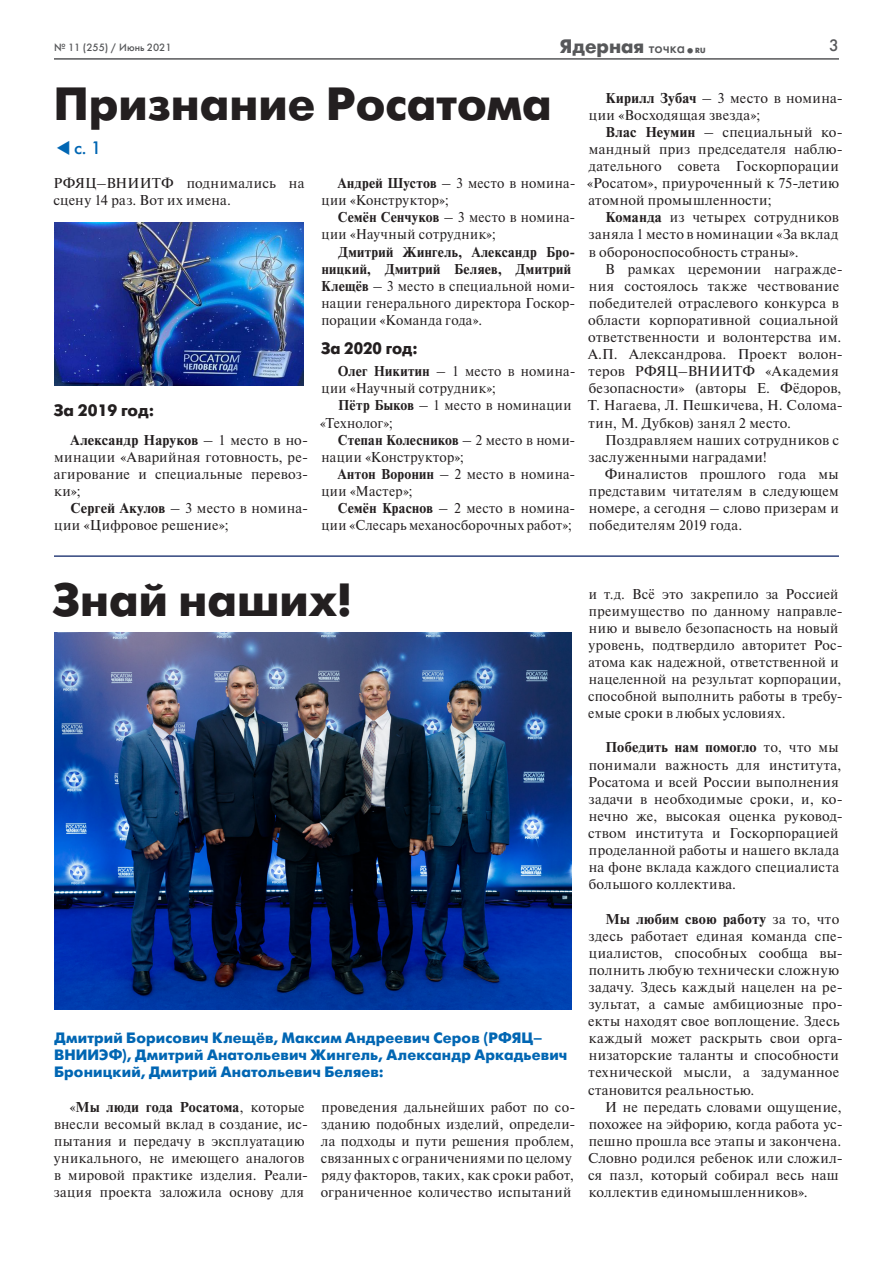
<style>
.page{position:relative;width:893px;height:1263px;background:#fff}
.page>*{position:absolute;margin:0;border:0;box-sizing:border-box;transform-origin:0 0}
.t1{font:700 46.5px "Futuris C";color:#231f20}
.t2{font:700 19.5px "Futuris C";color:#57585a}
.t3{font:18px "Futuris C";color:#0166b3}
.t4{font:700 16.5px "Futuris C";color:#231f20}
.t5{font:700 16.5px "Futuris C";color:#231f20;scale:.96 1}
.t6{font:16.5px "Futuris C";color:#57585a}
.t7{font:700 15px/17.1px "Futuris C";letter-spacing:.01em;color:#0166b3}
.t8{font:14.25px/17.1px "Newton I";letter-spacing:.02em;color:#231f20}
.t9{font:14.25px/17.1px "Newton I";letter-spacing:.02em;color:#231f20;scale:.96 1}
.t10{font:10.5px "Futuris C";color:#57585a}
.s1{font-weight:400;font-size:15px}
.s2{font-size:7.5px}
.s3{font-weight:700}
</style>
<div class="page">
<hr style="left:54px;top:58px;width:785px;height:2px;background:#57585a">
<hr style="left:54px;top:555px;width:785px;height:2px;background:#31447d">
<img style="left:54px;top:633px;width:518px;height:376px">
<img style="left:54px;top:222px;width:249px;height:163px">
<p class="t10" style="left:54px;top:41px;width:119px">№ 11 (255) / Июнь 2021</p>
<h2 class="t2" style="left:560px;top:35px;width:147px">Ядерная <span class="s1">точка</span><sub>•</sub><span class="s2">RU</span></h2>
<p class="t6" style="left:829px;top:36px;width:11px">3</p>
<h1 class="t1" style="left:54px;top:78px;width:499px">Признание Росатома</h1>
<p class="t3" style="left:74px;top:137px;width:29px">с. 1</p>
<p class="t8" style="left:53px;top:175px;width:252px">РФЯЦ–ВНИИТФ поднимались на сцену 14 раз. Вот их имена.</p>
<p class="t4" style="left:54px;top:401px;width:102px">За 2019 год:</p>
<p class="t8" style="left:54px;top:431px;width:256px;text-align:justify;text-indent:17px"><span class="s3">Александр Наруков</span> – 1 место в но&shy;минации «Аварийная готовность, ре&shy;агирование и специальные перевоз&shy;ки»;</p>
<p class="t8" style="left:54px;top:500px;width:256px;text-indent:16px"><span class="s3">Сергей Акулов</span> – 3 место в номина&shy;ции «Цифровое решение»;</p>
<p class="t9" style="left:321px;top:175px;width:266px;text-indent:16px"><span class="s3">Андрей Шустов</span> – 3 место в номина&shy;ции «Конструктор»;</p>
<p class="t9" style="left:321px;top:209px;width:266px;text-indent:16px"><span class="s3">Семён Сенчуков</span> – 3 место в номина&shy;ции «Научный сотрудник»;</p>
<p class="t9" style="left:321px;top:243px;width:266px;text-indent:17px"><span class="s3">Дмитрий Жингель, Александр Бро&shy;ницкий, Дмитрий Беляев, Дмитрий Клещёв</span> – 3 место в специальной номи&shy;нации генерального директора Госкор&shy;порации «Команда года».</p>
<p class="t5" style="left:321px;top:339px;width:102px">За 2020 год:</p>
<p class="t9" style="left:321px;top:363px;width:266px;text-indent:16px"><span class="s3">Олег Никитин</span> – 1 место в номина&shy;ции «Научный сотрудник»;</p>
<p class="t9" style="left:320px;top:397px;width:264px;text-indent:19px"><span class="s3">Пётр Быков</span> – 1 место в номинации «Технолог»;</p>
<p class="t9" style="left:321px;top:431px;width:266px;text-indent:16px"><span class="s3">Степан Колесников</span> – 2 место в номи&shy;нации «Конструктор»;</p>
<p class="t9" style="left:321px;top:466px;width:266px;text-indent:16px"><span class="s3">Антон Воронин</span> – 2 место в номина&shy;ции «Мастер»;</p>
<p class="t9" style="left:321px;top:500px;width:266px;text-align:right"><span class="s3">Семён Краснов</span> – 2 место в номина&shy;ции «Слесарь механосборочных работ»;</p>
<p class="t8" style="left:589px;top:89px;width:256px;text-indent:17px"><span class="s3">Кирилл Зубач</span> – 3 место в номина&shy;ции «Восходящая звезда»;</p>
<p class="t8" style="left:587px;top:124px;width:257px;text-indent:19px"><span class="s3">Влас Неумин</span> – специальный ко&shy;мандный приз председателя наблю&shy;дательного совета Госкорпорации «Росатом», приуроченный к 75-летию атомной промышленности;</p>
<p class="t8" style="left:589px;top:209px;width:252px;text-align:justify;text-indent:17px"><span class="s3">Команда</span> из четырех сотрудников заняла 1 место в номинации «За вклад в обороноспособность страны».</p>
<p class="t8" style="left:588px;top:260px;width:257px;text-indent:17px">В рамках церемонии награжде&shy;ния состоялось также чествование победителей отраслевого конкурса в области корпоративной социальной ответственности и волонтерства им.<br>А.П. Александрова. Проект волон&shy;теров РФЯЦ–ВНИИТФ «Академия безопасности» (авторы Е. Фёдоров, Т. Нагаева, Л. Пешкичева, Н. Солома&shy;тин, М. Дубков) занял 2 место.</p>
<p class="t8" style="left:589px;top:431px;width:252px;text-indent:17px">Поздравляем наших сотрудников с заслуженными наградами!</p>
<p class="t8" style="left:589px;top:466px;width:251px;text-align:justify;text-indent:16px">Финалистов прошлого года мы представим читателям в следующем номере, а сегодня – слово призерам и победителям 2019 года.</p>
<h1 class="t1" style="left:53px;top:574px;width:301px">Знай наших!</h1>
<p class="t8" style="left:588px;top:585px;width:256px">и т.д. Всё это закрепило за Россией преимущество по данному направле&shy;нию и вывело безопасность на новый уровень, подтвердило авторитет Рос&shy;атома как надежной, ответственной и нацеленной на результат корпорации, способной выполнить работы в требу&shy;емые сроки в любых условиях.</p>
<p class="t8" style="left:588px;top:739px;width:256px;text-indent:17px"><span class="s3">Победить нам помогло</span> то, что мы понимали важность для института,<br>Росатома и всей России выполнения задачи в необходимые сроки, и, ко&shy;нечно же, высокая оценка руковод&shy;ством института и Госкорпорацией проделанной работы и нашего вклада на фоне вклада каждого специалиста большого коллектива.</p>
<p class="t8" style="left:588px;top:910px;width:256px;text-indent:17px"><span class="s3">Мы любим свою работу</span> за то, что здесь работает единая команда спе&shy;циалистов, способных сообща вы&shy;полнить любую технически сложную задачу. Здесь каждый нацелен на ре&shy;зультат, а самые амбициозные про&shy;екты находят свое воплощение. Здесь каждый может раскрыть свои орга&shy;низаторские таланты и способности технической мысли, а задуманное становится реальностью.</p>
<p class="t8" style="left:588px;top:1098px;width:256px;text-indent:17px">И не передать словами ощущение, похожее на эйфорию, когда работа ус&shy;пешно прошла все этапы и закончена.<br>Словно родился ребенок или сложил&shy;ся пазл, который собирал весь наш коллектив единомышленников».</p>
<p class="t7" style="left:54px;top:1030px;width:515px">Дмитрий Борисович Клещёв, Максим Андреевич Серов (РФЯЦ–<br>ВНИИЭФ), Дмитрий Анатольевич Жингель, Александр Аркадьевич<br>Броницкий, Дмитрий Анатольевич Беляев:</p>
<p class="t8" style="left:54px;top:1098px;width:256px;text-indent:15px">«<span class="s3">Мы люди года Росатома</span>, которые внесли весомый вклад в создание, ис&shy;пытания и передачу в эксплуатацию уникального, не имеющего аналогов в мировой практике изделия. Реали&shy;зация проекта заложила основу для</p>
<p class="t8" style="left:321px;top:1098px;width:256px">проведения дальнейших работ по со&shy;зданию подобных изделий, определи&shy;ла подходы и пути решения проблем, связанных с ограничениями по целому ряду факторов, таких, как сроки работ, ограниченное количество испытаний</p>
</div>
